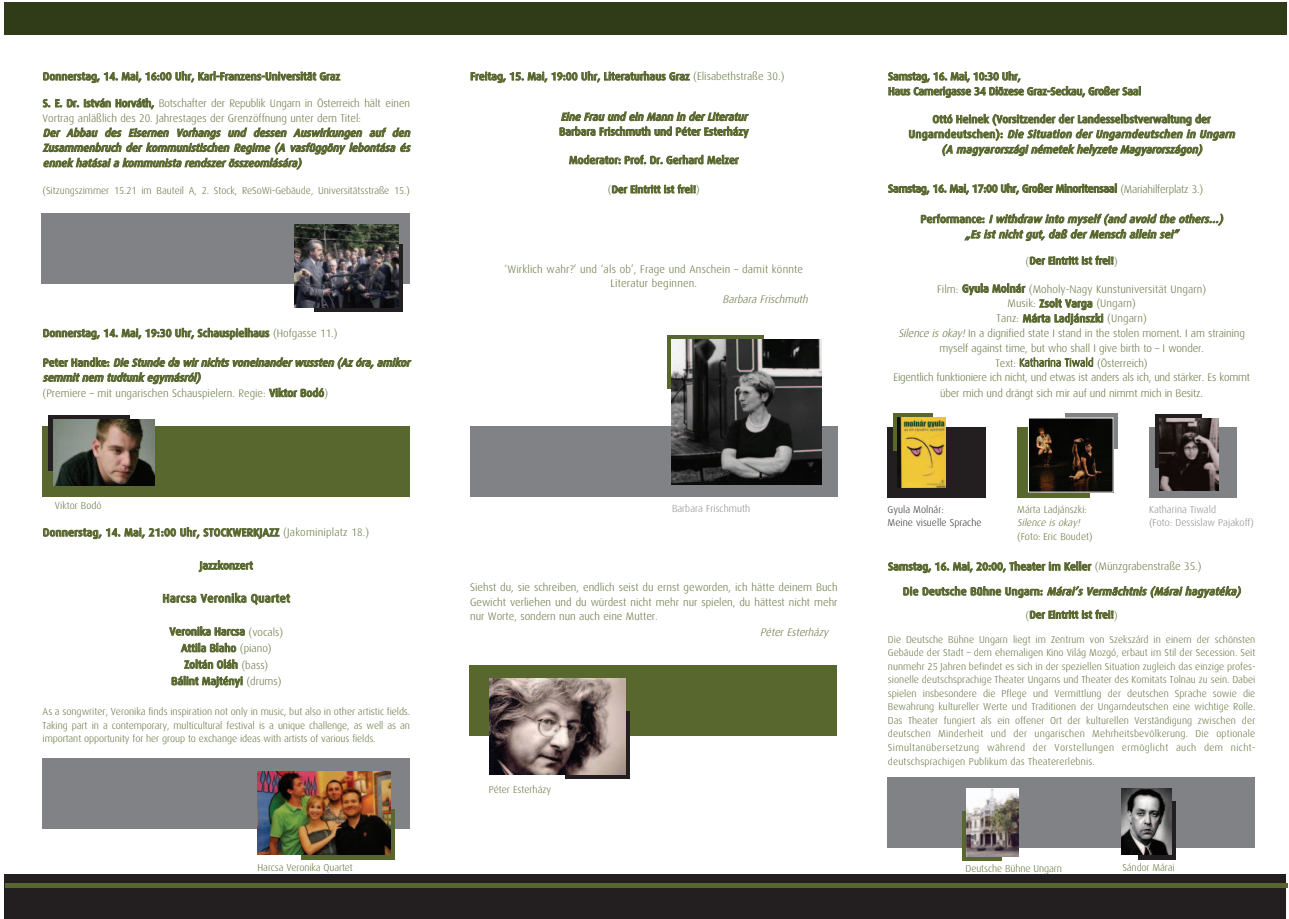
<style>
.page{position:relative;width:1289px;height:919px;background:#fff}
.page>*{position:absolute;margin:0;border:0;box-sizing:border-box;transform-origin:0 0}
.t1{font:500 11.55px "Dax Hu";letter-spacing:.025em;color:#57672d}
.t2{font:300 10.95px/14.9px "Dax Hu";letter-spacing:-.01em;color:#57672d}
.t3{font:italic 500 10.95px/15.1px "Dax Hu";color:#57672d;text-align:center}
.t4{font:500 10.95px/16.5px "Dax Hu";color:#57672d;text-align:center}
.t5{font:300 10.95px/14.7px "Dax Hu";letter-spacing:.015em;color:#57672d;text-align:center}
.t6{font:500 10.95px "Dax Hu";letter-spacing:-.02em;color:#57672d}
.t7{font:italic 300 10.95px "Dax Hu";color:#57672d}
.t8{font:500 10.5px "Dax Hu";color:#57672d}
.t9{font:300 10.05px/13.5px "Dax Hu";letter-spacing:-.005em;color:#57672d;text-align:justify}
.t10{font:300 10.05px/13.5px "Dax Hu";color:#808285}
.t11{font:300 10.05px "Dax Hu";letter-spacing:.015em;color:#57672d}
.t12{font:300 10.05px/13.5px "Dax Hu";color:#231f20}
.t13{font:italic 300 10.05px "Dax Hu";color:#57672d}
.s1{font-weight:500}
.s2{font-weight:300}
.s3{font-style:normal}
.s4{font-weight:300;font-style:normal}
.s5{font-style:italic}
</style>
<div class="page">
<div style="left:1149px;top:428px;width:87px;height:70px;background:#808285"></div>
<div style="left:887px;top:428px;width:98px;height:70px;background:#231f20"></div>
<div style="left:1017px;top:428px;width:72px;height:70px;background:#57672d"></div>
<div style="left:471px;top:426px;width:367px;height:70px;background:#808285"></div>
<div style="left:470px;top:665px;width:367px;height:70px;background:#57672d"></div>
<div style="left:43px;top:758px;width:367px;height:70px;background:#808285"></div>
<div style="left:42px;top:426px;width:367px;height:70px;background:#57672d"></div>
<div style="left:42px;top:213px;width:368px;height:70px;background:#808285"></div>
<svg style="left:314px;top:244px;width:88px;height:68px"></svg>
<svg style="left:49px;top:415px;width:81px;height:56px"></svg>
<div style="left:301px;top:809px;width:94px;height:50px;background:linear-gradient(to right,#57672d,#57672d)"></div>
<div style="left:566px;top:711px;width:64px;height:67px;background:linear-gradient(to right,#231f20,#231f20)"></div>
<div style="left:667px;top:335px;width:97px;height:54px;background:#57672d"></div>
<div style="left:892px;top:413px;width:40px;height:37px;background:#57672d"></div>
<div style="left:1064px;top:413px;width:53px;height:36px;background:#808285"></div>
<div style="left:1155px;top:414px;width:46px;height:54px;background:#231f20"></div>
<img style="left:294px;top:224px;width:104px;height:83px">
<img style="left:53px;top:420px;width:101px;height:65px">
<img style="left:258px;top:771px;width:132px;height:83px">
<div style="left:887px;top:777px;width:367px;height:70px;background:#808285"></div>
<img style="left:1159px;top:418px;width:58px;height:72px">
<img style="left:1029px;top:419px;width:82px;height:71px">
<div style="left:1027px;top:417px;width:86px;height:75px;border:1px solid #fff"></div>
<div style="left:4px;top:874px;width:1281px;height:44px;background:#231f20"></div>
<hr style="left:5px;top:883px;width:1282px;height:4px;background:#57672d">
<div style="left:4px;top:2px;width:1283px;height:33px;background:#303b17"></div>
<img style="left:897px;top:417px;width:48px;height:70px">
<img style="left:490px;top:678px;width:135px;height:96px">
<img style="left:671px;top:339px;width:150px;height:145px">
<div style="left:962px;top:811px;width:40px;height:49px;background:#57672d"></div>
<svg style="left:1138px;top:800px;width:37px;height:59px"></svg>
<img style="left:966px;top:788px;width:52px;height:68px">
<img style="left:1121px;top:788px;width:50px;height:66px">
<p class="t4" style="left:43px;top:69px;width:299px">Donnerstag, 14. Mai, 16:00 Uhr, Karl-Franzens-Universität Graz</p>
<p class="t2" style="left:43px;top:97px;width:369px"><span class="s1">S. E. Dr. István Horváth,</span> Botschafter der Republik Ungarn in Österreich hält einen<br>Vortrag anläßlich des 20. Jahrestages der Grenzöffnung unter dem Titel:</p>
<p class="t3" style="left:43px;top:126px;width:371px;text-align:justify">Der Abbau des Eisernen Vorhangs und dessen Auswirkungen auf den Zusammenbruch der kommunistischen Regime (A vasfüggöny lebontása és ennek hatásai a kommunista rendszer összeomlására)</p>
<p class="t9" style="left:43px;top:185px;width:369px">(Sitzungszimmer 15.21 im Bauteil A, 2. Stock, ReSoWi-Gebäude, Universitätsstraße 15.)</p>
<p class="t4" style="left:43px;top:325px;width:296px">Donnerstag, 14. Mai, 19:30 Uhr, Schauspielhaus <span class="s2">(Hofgasse 11.)</span></p>
<p class="t3" style="left:43px;top:356px;width:371px;text-align:left"><span class="s3">P e t e r H a n d k e :</span> Die Stunde da wir nichts voneinander wussten (Az óra, amikor semmit nem tudtunk egymásról)<br><span class="s4">(Premiere – mit ungarischen Schauspielern. Regie:</span> <span class="s3">Viktor Bodó</span><span class="s4">)</span></p>
<p class="t9" style="left:55px;top:500px;width:48px">Viktor Bodó</p>
<p class="t4" style="left:43px;top:525px;width:328px">Donnerstag, 14. Mai, 21:00 Uhr, STOCKWERKJAZZ <span class="s2">(Jakominiplatz 18.)</span></p>
<p class="t4" style="left:200px;top:558px;width:55px">Jazzkonzert</p>
<p class="t1" style="left:162px;top:593px;width:129px">Harcsa Veronika Quartet</p>
<p class="t4" style="left:169px;top:624px;width:115px">Veronika Harcsa <span class="s2">(vocals)<br></span>Attila Blaho <span class="s2">(piano)<br></span>Zoltán Oláh <span class="s2">(bass)<br></span>Bálint Majtényi <span class="s2">(drums)</span></p>
<p class="t9" style="left:43px;top:706px;width:369px">As a songwriter, Veronika finds inspiration not only in music, but also in other artistic fields.<br>Taking part in a contemporary, multicultural festival is a unique challenge, as well as an important opportunity for her group to exchange ideas with artists of various fields.</p>
<p class="t4" style="left:470px;top:69px;width:316px">Freitag, 15. Mai, 19:00 Uhr, Literaturhaus Graz <span class="s2">(Elisabethstraße 30.)</span></p>
<p class="t3" style="left:560px;top:110px;width:190px">Eine Frau und ein Mann in der Literatur</p>
<p class="t4" style="left:559px;top:124px;width:191px">Barbara Frischmuth und Péter Esterházy</p>
<p class="t4" style="left:569px;top:152px;width:171px">Moderator: Prof. Dr. Gerhard Melzer</p>
<p class="t8" style="left:608px;top:185px;width:93px"><span class="s2">(</span>Der Eintritt ist frei!<span class="s2">)</span></p>
<p class="t5" style="left:504px;top:263px;width:300px">‘Wirklich wahr?’ und ‘als ob’, Frage und Anschein – damit könnte<br>Literatur beginnen.</p>
<p class="t7" style="left:722px;top:295px;width:89px">Barbara Frischmuth</p>
<p class="t10" style="left:672px;top:503px;width:80px">Barbara Frischmuth</p>
<p class="t2" style="left:470px;top:581px;width:369px;text-align:justify">Siehst du, sie schreiben, endlich seist du ernst geworden, ich hätte deinem Buch Gewicht verliehen und du würdest nicht mehr nur spielen, du hättest nicht mehr nur Worte, sondern nun auch eine Mutter.</p>
<p class="t7" style="left:760px;top:628px;width:72px">Péter Esterházy</p>
<p class="t9" style="left:488px;top:783px;width:64px">Péter Esterházy</p>
<p class="t4" style="left:888px;top:70px;width:255px;line-height:14.9px;text-align:left">Samstag, 16. Mai, 10:30 Uhr,<br>Haus Carnerigasse 34 Diözese Graz-Seckau, Großer Saal</p>
<p class="t3" style="left:908px;top:112px;width:330px"><span class="s3">Ottó Heinek (Vorsitzender der Landesselbstverwaltung der<br>U n g a r n d e u t s c h e n ) :</span> Die Situation der Ungarndeutschen in Ungarn (A magyarországi németek helyzete Magyarországon)</p>
<p class="t6" style="left:888px;top:184px;width:316px">Samstag, 16. Mai, 17:00 Uhr, Großer Minoritensaal <span class="s2">(Mariahilferplatz 3.)</span></p>
<p class="t3" style="left:920px;top:212px;width:306px"><span class="s3">P e r f o r m a n c e :</span> I withdraw into myself (and avoid the others…) „Es ist nicht gut, daß der Mensch allein sei”</p>
<p class="t8" style="left:1025px;top:256px;width:93px"><span class="s2">(</span>Der Eintritt ist frei!<span class="s2">)</span></p>
<p class="t2" style="left:893px;top:282px;width:358px;text-align:center">Film: <span class="s1">Gyula Molnár</span> (Moholy-Nagy Kunstuniversität Ungarn)<br>Musik: <span class="s1">Zsolt Varga</span> (Ungarn)<br>Tanz: <span class="s1">Márta Ladjánszki</span> (Ungarn)<br><span class="s5">Silence is okay!</span>In a dignified state I stand in the stolen moment. I am straining myself against time, but who shall I give birth to – I wonder.<br>Text: Katharina Tiwald (Österreich)<br>Eigentlich funktioniere ich nicht, und etwas ist anders als ich, und stärker. Es kommt über mich und drängt sich mir auf und nimmt mich in Besitz.</p>
<p class="t12" style="left:887px;top:503px;width:95px">Gyula Molnár:<br>Meine visuelle Sprache</p>
<p class="t9" style="left:1017px;top:503px;width:71px">Márta Ladjánszki:</p>
<p class="t13" style="left:1017px;top:519px;width:66px">Silence is okay!</p>
<p class="t9" style="left:1017px;top:530px;width:77px">(Foto: Eric Boudet)</p>
<p class="t10" style="left:1149px;top:503px;width:106px">Katharina Tiwald<br>(Foto: Dessislaw Pajakoff)</p>
<p class="t4" style="left:888px;top:559px;width:315px">Samstag, 16. Mai, 20:00, Theater im Keller <span class="s2">(Münzgrabenstraße 35.)</span></p>
<p class="t3" style="left:902px;top:584px;width:341px"><span class="s3">D i e D e u t s c h e B ü h n e U n g a r n :</span> Márai’s Vermächtnis (Márai hagyatéka)</p>
<p class="t8" style="left:1025px;top:610px;width:93px"><span class="s2">(</span>Der Eintritt ist frei!<span class="s2">)</span></p>
<p class="t9" style="left:888px;top:633px;width:369px">Die Deutsche Bühne Ungarn liegt im Zentrum von Szekszárd in einem der schönsten Gebäude der Stadt – dem ehemaligen Kino Világ Mozgó, erbaut im Stil der Secession. Seit nunmehr 25 Jahren befindet es sich in der speziellen Situation zugleich das einzige profes&shy;sionelle deutschsprachige Theater Ungarns und Theater des Komitats Tolnau zu sein. Dabei spielen insbesondere die Pflege und Vermittlung der deutschen Sprache sowie die Bewahrung kultureller Werte und Traditionen der Ungarndeutschen eine wichtige Rolle.<br>Das Theater fungiert als ein offener Ort der kulturellen Verständigung zwischen der deutschen Minderheit und der ungarischen Mehrheitsbevölkerung. Die optionale Simultanübersetzung während der Vorstellungen ermöglicht auch dem nicht-</p>
<p class="t11" style="left:888px;top:758px;width:208px">deutschsprachigen Publikum das Theatererlebnis.</p>
<p class="t9" style="left:257px;top:861px;width:97px">Harcsa Veronika Quartet</p>
<p class="t9" style="left:965px;top:862px;width:98px">Deutsche Bühne Ungarn</p>
<p class="t9" style="left:1122px;top:861px;width:54px">Sándor Márai</p>
</div>
